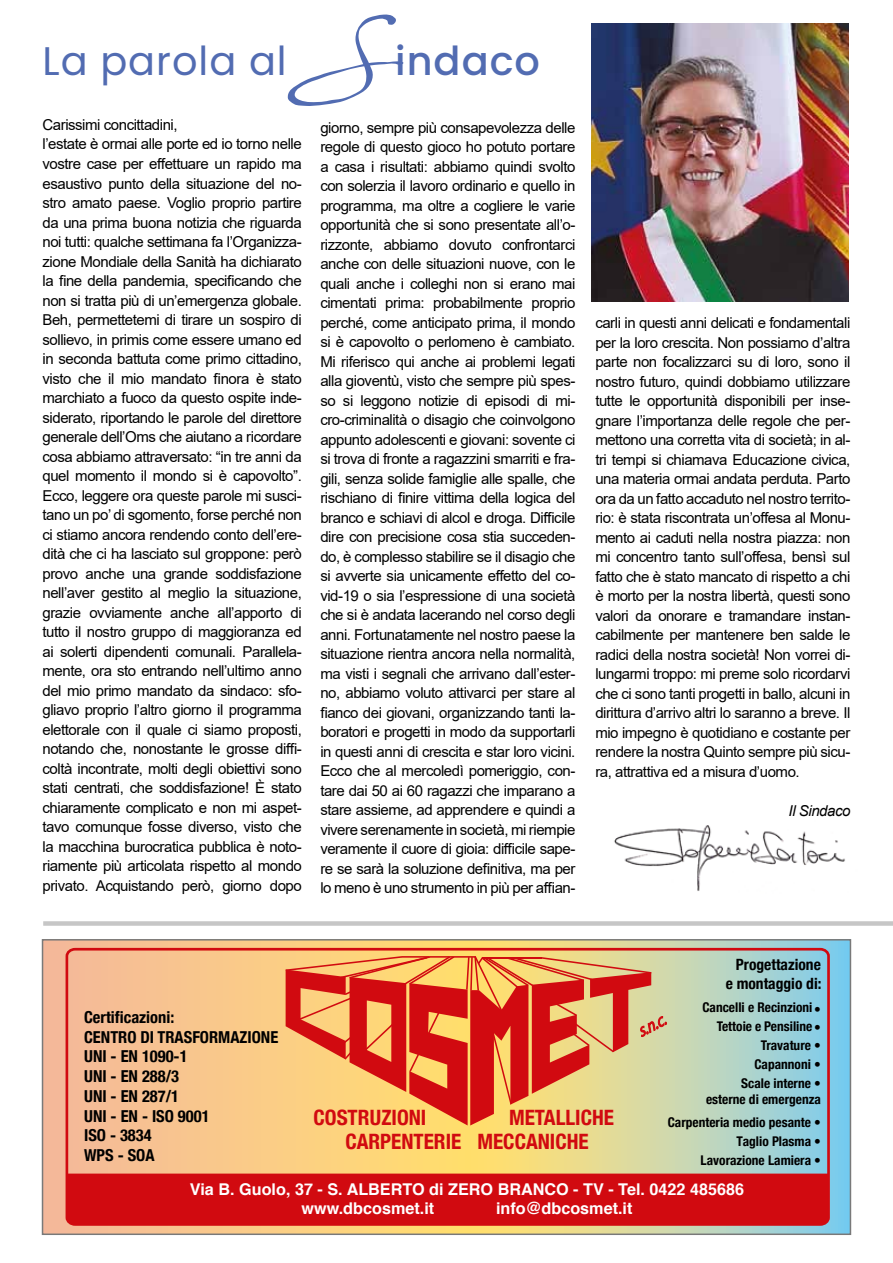
<style>
.page{position:relative;width:893px;height:1263px;background:#fff}
.page>*{position:absolute;margin:0;border:0;box-sizing:border-box;transform-origin:0 0}
.t1{font:39.9px "Poppins";letter-spacing:.025em;color:#526cb2}
.t2{font:700 condensed 21.15px/24.2px "Helvetica Neue";color:#d10a10}
.t3{font:700 condensed 16.5px/19.8px "Helvetica Neue";color:#000}
.t4{font:700 16.2px/19.6px "Helvetica";color:#fff}
.t5{font:700 condensed 15.6px/18.6px "Helvetica Neue";color:#000;text-align:right}
.t6{font:15px/19.5px "Arial";letter-spacing:-.03em;color:#000;text-align:justify}
.t7{font:italic 15px "Arial";letter-spacing:-.03em;color:#000}
.t8{font:700 condensed 13.35px/19px "Helvetica Neue";color:#000;text-align:right}
.s1{font-family:"Javacom";font-size:78px}
.s2{font-weight:500}
</style>
<div class="page">
<img style="left:614px;top:825px;width:231px;height:66px">
<div style="left:43px;top:921px;width:850px;height:5px;background:#c6c6c6"></div>
<svg style="left:45px;top:942px;width:803px;height:290px;background:#cdc7ad"></svg>
<svg style="left:64px;top:946px;width:767px;height:281px;background:#ddc59a"></svg>
<div style="left:67px;top:1173px;width:761px;height:51px;background:#d10a10"></div>
<svg style="left:286px;top:956px;width:381px;height:169px;background:#e48656"></svg>
<div style="left:42px;top:939px;width:809px;height:296px;border:2px solid #797979"></div>
<img style="left:591px;top:23px;width:258px;height:279px">
<h1 class="t1" style="left:43px;top:38px;width:499px">La parola al<span class="s1">S</span><span class="s2">indaco</span></h1>
<p class="t6" style="left:43px;top:115px;width:261px;text-align:left">Carissimi concittadini,<br>l’estate è ormai alle porte ed io torno nelle vostre case per effettuare un rapido ma esaustivo punto della situazione del no&shy;stro amato paese. Voglio proprio partire da una prima buona notizia che riguarda noi tutti: qualche settimana fa l’Organizza&shy;zione Mondiale della Sanità ha dichiarato la fine della pandemia, specificando che non si tratta più di un’emergenza globale.<br>Beh, permettetemi di tirare un sospiro di sollievo, in primis come essere umano ed in seconda battuta come primo cittadino, visto che il mio mandato finora è stato marchiato a fuoco da questo ospite inde&shy;siderato, riportando le parole del direttore generale dell’Oms che aiutano a ricordare cosa abbiamo attraversato: “in tre anni da quel momento il mondo si è capovolto”.<br>Ecco, leggere ora queste parole mi susci&shy;tano un po’ di sgomento, forse perché non ci stiamo ancora rendendo conto dell’ere&shy;dità che ci ha lasciato sul groppone: però provo anche una grande soddisfazione nell’aver gestito al meglio la situazione, grazie ovviamente anche all’apporto di tutto il nostro gruppo di maggioranza ed ai solerti dipendenti comunali. Parallela&shy;mente, ora sto entrando nell’ultimo anno del mio primo mandato da sindaco: sfo&shy;gliavo proprio l’altro giorno il programma elettorale con il quale ci siamo proposti, notando che, nonostante le grosse diffi&shy;coltà incontrate, molti degli obiettivi sono stati centrati, che soddisfazione! È stato chiaramente complicato e non mi aspet&shy;tavo comunque fosse diverso, visto che la macchina burocratica pubblica è noto&shy;riamente più articolata rispetto al mondo privato. Acquistando però, giorno dopo</p>
<p class="t6" style="left:320px;top:118px;width:257px">giorno, sempre più consapevolezza delle regole di questo gioco ho potuto portare a casa i risultati: abbiamo quindi svolto con solerzia il lavoro ordinario e quello in programma, ma oltre a cogliere le varie opportunità che si sono presentate all’o&shy;rizzonte, abbiamo dovuto confrontarci anche con delle situazioni nuove, con le quali anche i colleghi non si erano mai cimentati prima: probabilmente proprio perché, come anticipato prima, il mondo si è capovolto o perlomeno è cambiato.<br>Mi riferisco qui anche ai problemi legati alla gioventù, visto che sempre più spes&shy;so si leggono notizie di episodi di mi&shy;cro-criminalità o disagio che coinvolgono appunto adolescenti e giovani: sovente ci si trova di fronte a ragazzini smarriti e fra&shy;gili, senza solide famiglie alle spalle, che rischiano di finire vittima della logica del branco e schiavi di alcol e droga. Difficile dire con precisione cosa stia succeden&shy;do, è complesso stabilire se il disagio che si avverte sia unicamente effetto del co&shy;vid-19 o sia l’espressione di una società che si è andata lacerando nel corso degli anni. Fortunatamente nel nostro paese la situazione rientra ancora nella normalità, ma visti i segnali che arrivano dall’ester&shy;no, abbiamo voluto attivarci per stare al fianco dei giovani, organizzando tanti la&shy;boratori e progetti in modo da supportarli in questi anni di crescita e star loro vicini.<br>Ecco che al mercoledì pomeriggio, con&shy;tare dai 50 ai 60 ragazzi che imparano a stare assieme, ad apprendere e quindi a vivere serenamente in società, mi riempie veramente il cuore di gioia: difficile sape&shy;re se sarà la soluzione definitiva, ma per lo meno è uno strumento in più per affian-</p>
<p class="t6" style="left:595px;top:313px;width:257px">carli in questi anni delicati e fondamentali per la loro crescita. Non possiamo d’altra parte non focalizzarci su di loro, sono il nostro futuro, quindi dobbiamo utilizzare tutte le opportunità disponibili per inse&shy;gnare l’importanza delle regole che per&shy;mettono una corretta vita di società; in al&shy;tri tempi si chiamava Educazione civica, una materia ormai andata perduta. Parto ora da un fatto accaduto nel nostro territo&shy;rio: è stata riscontrata un’offesa al Monu&shy;mento ai caduti nella nostra piazza: non mi concentro tanto sull’offesa, bensì sul fatto che è stato mancato di rispetto a chi è morto per la nostra libertà, questi sono valori da onorare e tramandare instan&shy;cabilmente per mantenere ben salde le radici della nostra società! Non vorrei di&shy;lungarmi troppo: mi preme solo ricordarvi che ci sono tanti progetti in ballo, alcuni in dirittura d’arrivo altri lo saranno a breve. Il mio impegno è quotidiano e costante per rendere la nostra Quinto sempre più sicu&shy;ra, attrattiva ed a misura d’uomo.</p>
<p class="t7" style="left:789px;top:801px;width:63px">Il Sindaco</p>
<p class="t5" style="left:726px;top:954px;width:97px">Progettazione e montaggio di:</p>
<p class="t8" style="left:702px;top:997px;width:120px">Cancelli e Recinzioni •<br>Tettoie e Pensiline •<br>Travature •<br>Capannoni •<br>Scale interne •</p>
<p class="t8" style="left:668px;top:1088px;width:155px;line-height:22.2px">esterne di emergenza<br>Carpenteria medio pesante •</p>
<p class="t8" style="left:701px;top:1131px;width:122px;line-height:18.6px">Taglio Plasma •<br>Lavorazione Lamiera •</p>
<p class="t3" style="left:84px;top:1006px;width:196px">Certificazioni:<br>CENTRO DI TRASFORMAZIONE<br>UNI - EN 1090-1<br>UNI - EN 288/3<br>UNI - EN 287/1<br>UNI - EN - ISO 9001<br>ISO - 3834<br>WPS - SOA</p>
<h2 class="t2" style="left:345px;top:1103px;width:270px;text-indent:164px">METALLICHE<br>CARPENTERIE MECCANICHE</h2>
<p class="t4" style="left:302px;top:1179px;width:444px;text-indent:-112px">Via B. Guolo, 37 - S. ALBERTO di ZERO BRANCO - TV - Tel. 0422 485686 www.dbcosmet.it</p>
<h2 class="t2" style="left:314px;top:1103px;width:114px">COSTRUZIONI</h2>
<p class="t4" style="left:496px;top:1199px;width:138px">info@dbcosmet.it</p>
</div>
